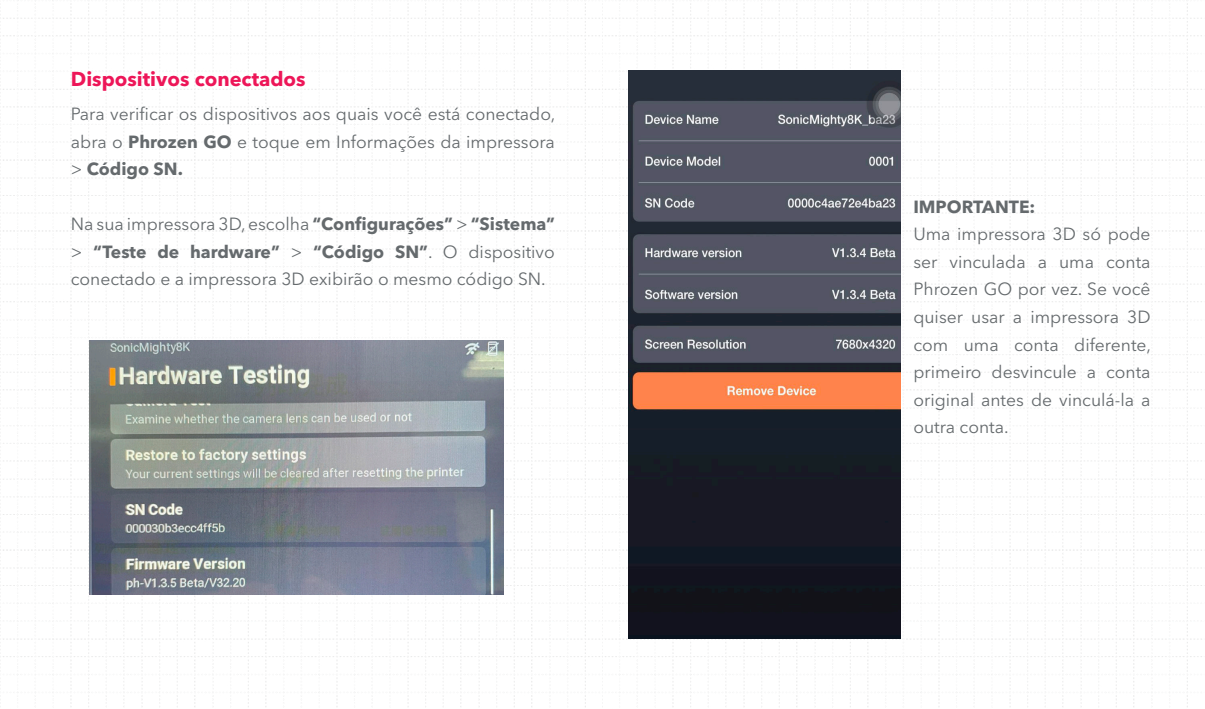
<style>
.page{position:relative;width:1205px;height:709px;background:#fff}
.page>*{position:absolute;margin:0;border:0;box-sizing:border-box;transform-origin:0 0}
.t1{font:700 20px "Avenir Next LT Pro";color:#ed1658}
.t2{font:17.5px/27.5px "Avenir Next LT Pro";color:#656a6d;text-align:justify}
.t3{font:700 17.5px "Avenir Next LT Pro";color:#656a6d}
.s1{font-weight:700}
</style>
<div class="page">
<img style="left:0;top:0;width:1202px;height:707px">
<img style="left:628px;top:71px;width:272px;height:567px">
<img style="left:89px;top:340px;width:414px;height:254px">
<p class="t1" style="left:71px;top:67px;width:236px">Dispositivos conectados</p>
<p class="t2" style="left:71px;top:100px;width:486px">Para verificar os dispositivos aos quais você está conectado, abra o <span class="s1">Phrozen GO</span> e toque em Informações da impressora &gt; <span class="s1">Código SN.</span></p>
<p class="t2" style="left:71px;top:210px;width:485px">Na sua impressora 3D, escolha <span class="s1">“Configurações”</span> &gt; <span class="s1">“Sistema” </span>&gt; <span class="s1">“Teste de hardware”</span> &gt; <span class="s1">“Código SN”</span>. O dispositivo conectado e a impressora 3D exibirão o mesmo código SN.</p>
<p class="t3" style="left:913px;top:196px;width:124px">IMPORTANTE:</p>
<p class="t2" style="left:913px;top:220px;width:239px">Uma impressora 3D só pode ser vinculada a uma conta Phrozen GO por vez. Se você quiser usar a impressora 3D com uma conta diferente, primeiro desvincule a conta original antes de vinculá-la a outra conta.</p>
</div>
